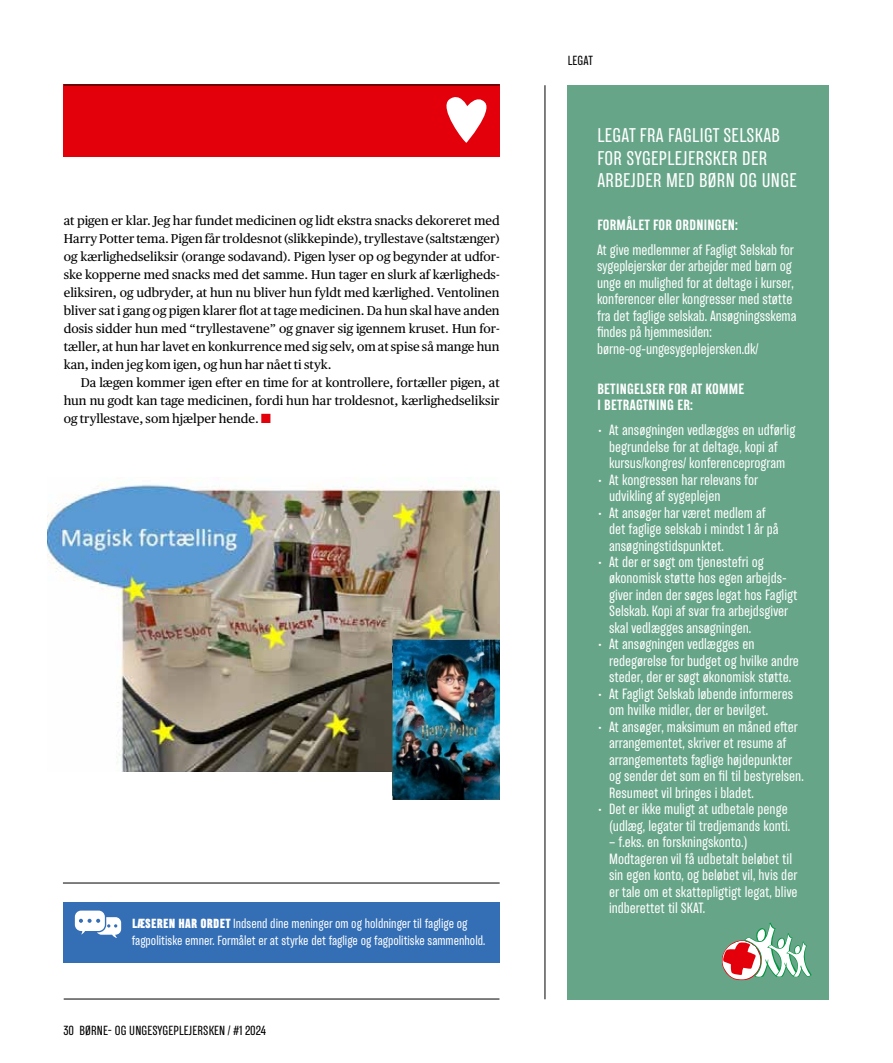
<style>
.page{position:relative;width:893px;height:1063px;background:#fff}
.page>*{position:absolute;margin:0;border:0;box-sizing:border-box;transform-origin:0 0}
.t1{font:18px/22.5px "TT Backwards Sans";letter-spacing:.02em;color:#fff}
.t2{font:13.5px/16.5px "TT Backwards Sans";color:#fff}
.t3{font:700 13.5px/16.5px "TT Backwards Sans";letter-spacing:.02em;color:#fff}
.t4{font:12.75px/18px "Publico Text";color:#000;text-align:justify}
.t5{font:12px/16.5px "TT Backwards Sans";color:#fff}
.t6{font:12px "TT Backwards Sans";letter-spacing:.01em;color:#000}
.s1{font-weight:900}
</style>
<div class="page">
<hr style="left:64px;top:999px;width:435px;height:1px;background:#000">
<hr style="left:64px;top:85px;width:436px;height:1px;background:#000">
<div style="left:567px;top:85px;width:262px;height:914px;background:#67a589"></div>
<svg style="left:722px;top:922px;width:90px;height:58px"></svg>
<hr style="left:63px;top:883px;width:437px;height:1px;background:#000">
<div style="left:63px;top:902px;width:437px;height:61px;background:#346fb6"></div>
<svg style="left:75px;top:911px;width:46px;height:27px"></svg>
<img style="left:48px;top:477px;width:452px;height:295px">
<img style="left:392px;top:639px;width:107px;height:161px">
<hr style="left:545px;top:85px;width:1px;height:914px;background:#000">
<div style="left:63px;top:85px;width:436px;height:72px;background:#e3000b"></div>
<svg style="left:446px;top:97px;width:41px;height:46px"></svg>
<p class="t4" style="left:64px;top:211px;width:437px">at pigen er klar. Jeg har fundet medicinen og lidt ekstra snacks dekoreret med Harry Potter tema. Pigen får troldesnot (slikkepinde), tryllestave (saltstænger) og kærlighedseliksir (orange sodavand). Pigen lyser op og begynder at udfor&shy;ske kopperne med snacks med det samme. Hun tager en slurk af kærligheds&shy;eliksiren, og udbryder, at hun nu bliver hun fyldt med kærlighed. Ventolinen bliver sat i gang og pigen klarer flot at tage medicinen. Da hun skal have anden dosis sidder hun med “tryllestavene” og gnaver sig igennem kruset. Hun for&shy;tæller, at hun har lavet en konkurrence med sig selv, om at spise så mange hun kan, inden jeg kom igen, og hun har nået ti styk.</p>
<p class="t4" style="left:64px;top:373px;width:437px;text-indent:17px">Da lægen kommer igen efter en time for at kontrollere, fortæller pigen, at hun nu godt kan tage medicinen, fordi hun har troldesnot, kærlighedseliksir og tryllestave, som hjælper hende.</p>
<p class="t5" style="left:132px;top:916px;width:355px"><span class="s1">LÆSEREN HAR ORDET</span> Indsend dine meninger om og holdninger til faglige og fagpolitiske emner. Formålet er at styrke det faglige og fagpolitiske sammenhold.</p>
<p class="t6" style="left:63px;top:1023px;width:204px">30 BØRNE- OG UNGESYGEPLEJERSKEN / #1 2024</p>
<p class="t6" style="left:568px;top:53px;width:27px">LEGAT</p>
<h1 class="t1" style="left:597px;top:125px;width:201px">LEGAT FRA FAGLIGT SELSKAB<br>FOR SYGEPLEJERSKER DER<br>ARBEJDER MED BØRN OG UNGE</h1>
<p class="t3" style="left:597px;top:216px;width:142px">FORMÅLET FOR ORDNINGEN:</p>
<p class="t2" style="left:597px;top:242px;width:201px">At give medlemmer af Fagligt Selskab for sygeplejersker der arbejder med børn og unge en mulighed for at deltage i kurser, konferencer eller kongresser med støtte fra det faglige selskab. Ansøgningsskema findes på hjemmesiden: børne-og-ungesygeplejersken.dk/</p>
<p class="t3" style="left:597px;top:380px;width:148px">BETINGELSER FOR AT KOMME<br>I BETRAGTNING ER:</p>
<p class="t2" style="left:597px;top:422px;width:200px;text-align:center">• At ansøgningen vedlægges en udførlig begrundelse for at deltage, kopi af kursus/kongres/ konferenceprogram</p>
<p class="t2" style="left:609px;top:471px;width:151px;text-indent:-12px">• At kongressen har relevans for udvikling af sygeplejen</p>
<p class="t2" style="left:609px;top:504px;width:171px;text-indent:-12px">• At ansøger har været medlem af det faglige selskab i mindst 1 år på ansøgningstidspunktet.</p>
<p class="t2" style="left:609px;top:554px;width:190px;text-indent:-12px">• At der er søgt om tjenestefri og økonomisk støtte hos egen arbejds&shy;giver inden der søges legat hos Fagligt Selskab. Kopi af svar fra arbejdsgiver skal vedlægges ansøgningen.</p>
<p class="t2" style="left:609px;top:636px;width:191px;text-indent:-12px">• At ansøgningen vedlægges en redegørelse for budget og hvilke andre steder, der er søgt økonomisk støtte.</p>
<p class="t2" style="left:609px;top:686px;width:186px;text-indent:-12px">• At Fagligt Selskab løbende informeres om hvilke midler, der er bevilget.</p>
<p class="t2" style="left:609px;top:719px;width:196px;text-indent:-12px">• At ansøger, maksimum en måned efter arrangementet, skriver et resume af arrangementets faglige højdepunkter og sender det som en fil til bestyrelsen.<br>Resumeet vil bringes i bladet.</p>
<p class="t2" style="left:597px;top:801px;width:195px;text-align:right">• Det er ikke muligt at udbetale penge (udlæg, legater til tredjemands konti.</p>
<p class="t2" style="left:609px;top:834px;width:190px">– f.eks. en forskningskonto.)<br>Modtageren vil få udbetalt beløbet til sin egen konto, og beløbet vil, hvis der er tale om et skattepligtigt legat, blive indberettet til SKAT.</p>
</div>
